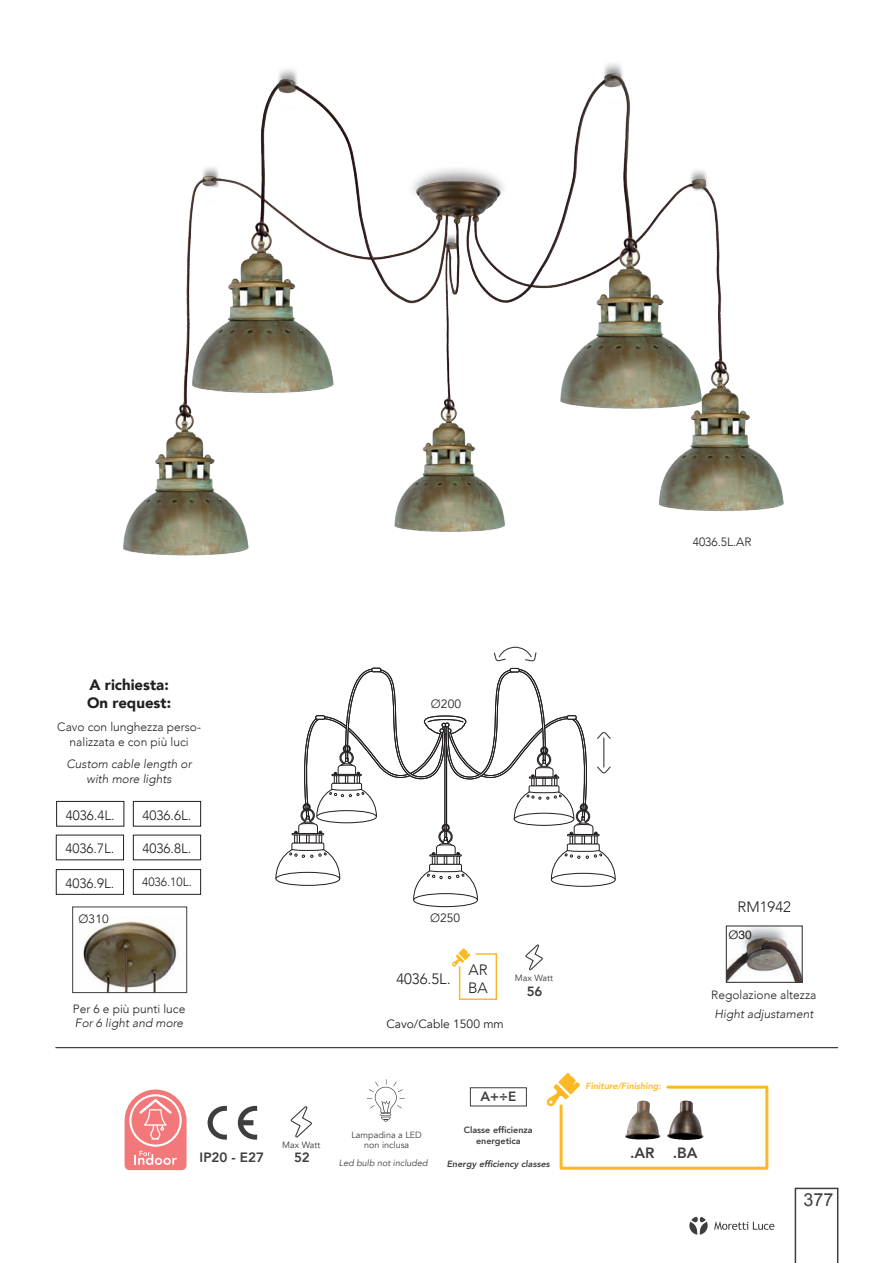
<style>
.page{position:relative;width:893px;height:1263px;background:#fff}
.page>*{position:absolute;margin:0;border:0;box-sizing:border-box;transform-origin:0 0}
.t1{font:18px "Arial";color:#3e3e3f}
.t2{font:900 15px/18px "Avenir";color:#231f20}
.t3{font:300 15px/18px "Avenir";color:#231f20}
.t4{font:800 14.85px "Avenir";color:#3e3e3f}
.t5{font:300 13.5px "Avenir";color:#231f20}
.t6{font:800 13.5px "Avenir";color:#3e3e3f}
.t7{font:800 13.35px "Avenir";color:#3e3e3f}
.t8{font:300 12px/14.4px "Avenir";color:#231f20;text-align:center}
.t9{font:italic 300 12px/14.4px "Avenir";color:#231f20;text-align:center}
.t10{font:12px "Avenir";color:#231f20}
.t11{font:12px "Helvetica";color:#231f20}
.t12{font:9px/10.8px "Avenir";color:#3e3e3f;text-align:center}
.t13{font:800 9px/10.8px "Avenir";color:#3e3e3f;text-align:center}
.t14{font:italic 800 9px "Avenir";color:#3e3e3f}
.t15{font:italic 800 9px "Avenir";color:#fcb825}
.t16{font:italic 9px "Avenir";color:#3e3e3f}
.s1{font-weight:300}
.s2{font-family:"Avenir"}
</style>
<div class="page">
<svg style="left:795px;top:1188px;width:43px;height:75px"></svg>
<svg style="left:714px;top:1222px;width:60px;height:8px"></svg>
<svg style="left:689px;top:1217px;width:19px;height:18px"></svg>
<hr style="left:56px;top:1047px;width:782px;height:1px;background:#3e3e3f">
<div style="left:470px;top:1087px;width:57px;height:19px;border:1px solid #3e3e3f"></div>
<svg style="left:367px;top:1079px;width:38px;height:42px"></svg>
<svg style="left:208px;top:1106px;width:19px;height:33px"></svg>
<svg style="left:238px;top:1106px;width:19px;height:33px"></svg>
<svg style="left:290px;top:1106px;width:22px;height:32px"></svg>
<svg style="left:546px;top:1073px;width:223px;height:97px"></svg>
<svg style="left:125px;top:1089px;width:62px;height:81px"></svg>
<img style="left:123px;top:63px;width:661px;height:493px">
<img style="left:83px;top:921px;width:95px;height:70px">
<div style="left:72px;top:906px;width:115px;height:87px;border:1px solid #3e3e3f"></div>
<div style="left:56px;top:801px;width:68px;height:25px;border:1px solid #231f20"></div>
<div style="left:133px;top:801px;width:68px;height:25px;border:1px solid #231f20"></div>
<div style="left:133px;top:869px;width:68px;height:26px;border:1px solid #231f20"></div>
<div style="left:56px;top:869px;width:68px;height:26px;border:1px solid #231f20"></div>
<div style="left:413px;top:893px;width:65px;height:14px;border:1px solid #231f20;border-radius:50%"></div>
<svg style="left:276px;top:646px;width:340px;height:254px"></svg>
<svg style="left:525px;top:944px;width:18px;height:27px"></svg>
<svg style="left:452px;top:948px;width:46px;height:52px"></svg>
<img style="left:728px;top:927px;width:73px;height:54px">
<div style="left:726px;top:925px;width:77px;height:58px;border:1px solid #3e3e3f"></div>
<p class="t8" style="left:693px;top:534px;width:60px">4036.5L.AR</p>
<p class="t2" style="left:87px;top:676px;width:86px">A richiesta:<br>On request:</p>
<p class="t8" style="left:57px;top:720px;width:145px">Cavo con lunghezza perso&shy;nalizzata e con più luci</p>
<p class="t9" style="left:66px;top:757px;width:127px">Custom cable length or with more lights</p>
<p class="t5" style="left:66px;top:807px;width:50px">4036.4L.</p>
<p class="t5" style="left:143px;top:807px;width:50px">4036.6L.</p>
<p class="t5" style="left:65px;top:840px;width:50px">4036.7L.</p>
<p class="t5" style="left:143px;top:840px;width:50px">4036.8L.</p>
<p class="t5" style="left:65px;top:875px;width:50px">4036.9L.</p>
<p class="t8" style="left:142px;top:875px;width:51px">4036.10L.</p>
<p class="t10" style="left:79px;top:912px;width:32px"><span class="s1">Ø</span>310</p>
<p class="t8" style="left:73px;top:1001px;width:114px">Per 6 e più punti luce</p>
<p class="t9" style="left:75px;top:1016px;width:110px">For 6 light and more</p>
<p class="t10" style="left:431px;top:696px;width:32px"><span class="s1">Ø</span>200</p>
<p class="t10" style="left:430px;top:911px;width:32px"><span class="s1">Ø</span>250</p>
<p class="t3" style="left:396px;top:970px;width:56px">4036.5L.</p>
<p class="t3" style="left:468px;top:960px;width:21px">AR<br>BA</p>
<p class="t10" style="left:386px;top:1017px;width:119px">Cavo/Cable 1500 mm</p>
<p class="t12" style="left:515px;top:972px;width:40px">Max Watt</p>
<p class="t7" style="left:527px;top:981px;width:17px">56</p>
<p class="t6" style="left:200px;top:1147px;width:66px">IP20 - E27</p>
<p class="t12" style="left:282px;top:1140px;width:40px">Max Watt</p>
<p class="t7" style="left:294px;top:1147px;width:17px">52</p>
<p class="t12" style="left:351px;top:1129px;width:72px">Lampadina a LED non inclusa</p>
<p class="t16" style="left:339px;top:1157px;width:90px">Led bulb not included</p>
<p class="t7" style="left:481px;top:1086px;width:37px">A+÷E</p>
<p class="t13" style="left:464px;top:1124px;width:70px">Classe efficienza energetica</p>
<p class="t14" style="left:447px;top:1158px;width:105px">Energy efficiency classes</p>
<p class="t3" style="left:738px;top:898px;width:55px">RM1942</p>
<p class="t11" style="left:729px;top:925px;width:25px"><span class="s2">Ø</span>30</p>
<p class="t8" style="left:711px;top:988px;width:107px">Regolazione altezza</p>
<p class="t9" style="left:715px;top:1007px;width:100px">Hight adjustament</p>
<p class="t15" style="left:586px;top:1080px;width:77px">Finiture/Finishing:</p>
<p class="t4" style="left:630px;top:1141px;width:69px">.AR .BA</p>
<h1 class="t1" style="left:803px;top:1188px;width:32px">377</h1>
</div>
